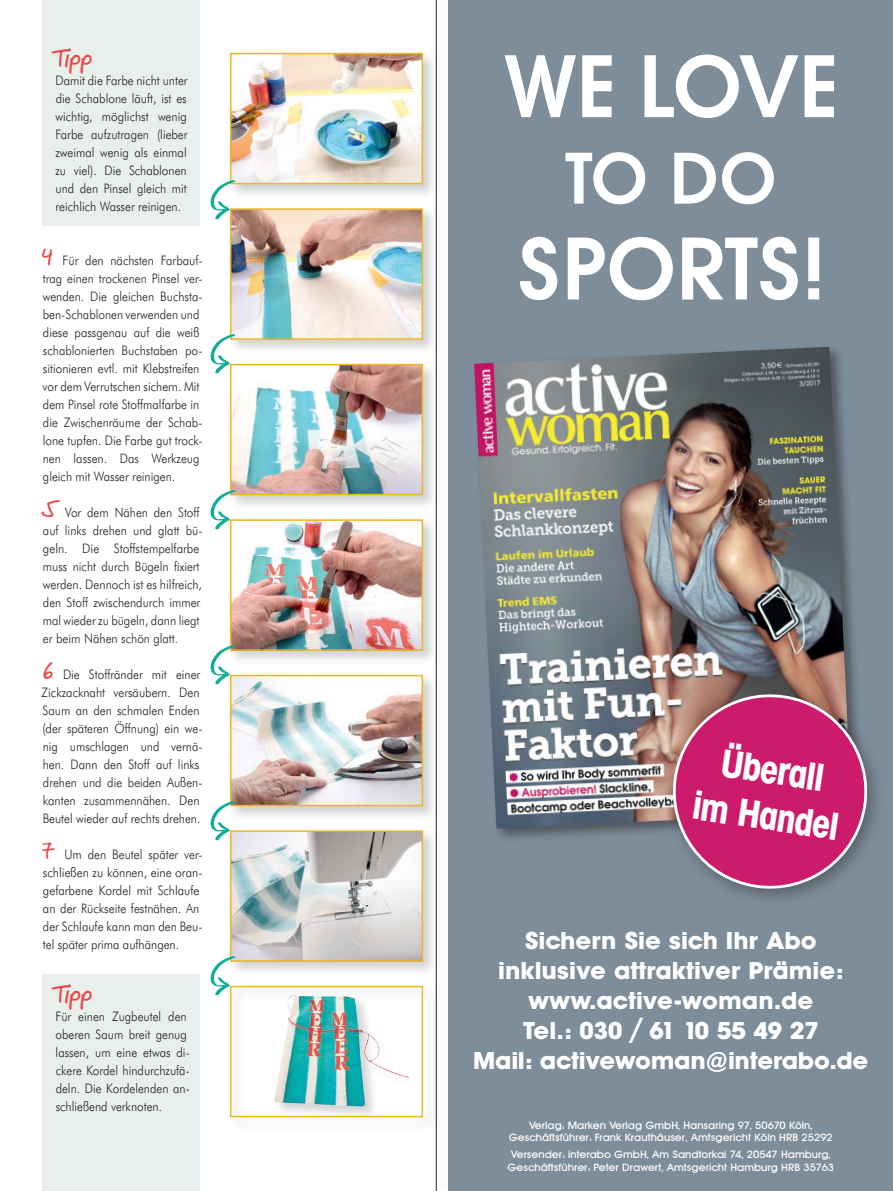
<style>
.page{position:relative;width:893px;height:1191px;background:#fff}
.page>*{position:absolute;margin:0;border:0;box-sizing:border-box;transform-origin:0 0}
.t1{font:600 87.6px "Avant Garde Two BQ";letter-spacing:.01em;color:#fff}
.t2{font:600 72px "Avant Garde Two BQ";color:#fff}
.t3{font:700 38.55px/46.2px "Avant Garde Condensed BQ";color:#fff;text-align:center}
.t4{font:27px "Veneto Handwriting";color:#ec4342;scale:1.05 1}
.t5{font:700 24px/30px "Avant Garde Two BQ";color:#fff;text-align:center;scale:1.06 1}
.t6{font:300 13.2px/18px "Futura BT";color:#231f20;scale:.9 1}
.t7{font:500 10.5px/12.6px "Avant Garde Two BQ";color:#fff;text-align:center;scale:1.06 1}
.s1{font-family:"Veneto Handwriting";font-weight:400;font-size:27px;color:#ec4342}
</style>
<div class="page">
<div style="left:434px;top:0;width:17px;height:1191px;background:#231f20;opacity:.35"></div>
<hr style="left:436px;top:0;width:1px;height:1191px;background:#231f20">
<div style="left:449px;top:0;width:444px;height:1191px;background:#7d8d9a"></div>
<div style="left:471px;top:344px;width:395px;height:499px;background:#231f20;opacity:.5"></div>
<img style="left:474px;top:347px;width:378px;height:481px">
<svg style="left:664px;top:686px;width:212px;height:208px;background:#b84579"></svg>
<div style="left:43px;top:0;width:157px;height:225px;background:#e9f0ec"></div>
<div style="left:43px;top:975px;width:157px;height:216px;background:#e9f0ec"></div>
<div style="left:228px;top:51px;width:210px;height:148px;background:#808285;opacity:.35"></div>
<img style="left:233px;top:56px;width:187px;height:125px">
<div style="left:230px;top:53px;width:193px;height:131px;border:2px solid #edb624"></div>
<div style="left:228px;top:206px;width:210px;height:148px;background:#808285;opacity:.35"></div>
<img style="left:233px;top:211px;width:187px;height:126px">
<div style="left:230px;top:208px;width:193px;height:132px;border:2px solid #edb624"></div>
<div style="left:228px;top:362px;width:210px;height:148px;background:#808285;opacity:.35"></div>
<img style="left:233px;top:367px;width:187px;height:125px">
<div style="left:230px;top:364px;width:193px;height:131px;border:2px solid #edb624"></div>
<div style="left:228px;top:517px;width:210px;height:148px;background:#808285;opacity:.35"></div>
<img style="left:233px;top:522px;width:187px;height:126px">
<div style="left:230px;top:519px;width:193px;height:132px;border:2px solid #edb624"></div>
<div style="left:228px;top:673px;width:210px;height:148px;background:#808285;opacity:.35"></div>
<img style="left:233px;top:678px;width:187px;height:125px">
<div style="left:230px;top:675px;width:193px;height:131px;border:2px solid #edb624"></div>
<div style="left:228px;top:828px;width:210px;height:148px;background:#808285;opacity:.35"></div>
<img style="left:233px;top:833px;width:187px;height:125px">
<div style="left:230px;top:830px;width:193px;height:131px;border:2px solid #edb624"></div>
<div style="left:228px;top:984px;width:210px;height:148px;background:#808285;opacity:.35"></div>
<img style="left:233px;top:988px;width:187px;height:126px">
<div style="left:230px;top:985px;width:193px;height:132px;border:2px solid #edb624"></div>
<img style="left:210px;top:171px;width:32px;height:54px">
<img style="left:210px;top:481px;width:32px;height:54px">
<img style="left:210px;top:947px;width:32px;height:55px">
<img style="left:210px;top:792px;width:32px;height:54px">
<img style="left:210px;top:637px;width:32px;height:54px">
<img style="left:210px;top:326px;width:32px;height:54px">
<h3 class="t4" style="left:53px;top:50px;width:39px">Tipp</h3>
<p class="t6" style="left:55px;top:71px;width:148px;text-align:justify">Damit die Farbe nicht unter die Schablone läuft, ist es wichtig, möglichst wenig Farbe aufzutragen (lieber zweimal wenig als einmal zu viel). Die Schablonen und den Pinsel gleich mit reichlich Wasser reinigen.</p>
<p class="t6" style="left:42px;top:251px;width:180px"><span class="s1">4</span> Für den nächsten Farbauf&shy;trag einen trockenen Pinsel ver&shy;wenden. Die gleichen Buchsta&shy;ben-Schablonen verwenden und diese passgenau auf die weiß schablonierten Buchstaben po&shy;sitionieren evtl. mit Klebstreifen vor dem Verrutschen sichern. Mit dem Pinsel rote Stoffmalfarbe in die Zwischenräume der Schab&shy;lone tupfen. Die Farbe gut trock&shy;nen lassen. Das Werkzeug gleich mit Wasser reinigen.</p>
<p class="t6" style="left:42px;top:503px;width:180px"><span class="s1">5</span> Vor dem Nähen den Stoff auf links drehen und glatt bü&shy;geln. Die Stoffstempelfarbe muss nicht durch Bügeln fixiert werden. Dennoch ist es hilfreich, den Stoff zwischendurch immer mal wieder zu bügeln, dann liegt er beim Nähen schön glatt.</p>
<p class="t6" style="left:42px;top:665px;width:180px"><span class="s1">6</span> Die Stoffränder mit einer<br>Zickzacknaht versäubern. Den<br>Saum an den schmalen Enden (der späteren Öffnung) ein we&shy;nig umschlagen und vernä&shy;hen. Dann den Stoff auf links drehen und die beiden Außen&shy;kanten zusammennähen. Den<br>Beutel wieder auf rechts drehen.</p>
<p class="t6" style="left:42px;top:845px;width:180px"><span class="s1">7</span> Um den Beutel später ver&shy;schließen zu können, eine oran&shy;gefarbene Kordel mit Schlaufe an der Rückseite festnähen. An der Schlaufe kann man den Beu&shy;tel später prima aufhängen.</p>
<h3 class="t4" style="left:53px;top:986px;width:39px">Tipp</h3>
<p class="t6" style="left:55px;top:1007px;width:151px">Für einen Zugbeutel den oberen Saum breit genug lassen, um eine etwas di&shy;ckere Kordel hindurchzufä&shy;deln. Die Kordelenden an&shy;schließend verknoten.</p>
<h1 class="t1" style="left:505px;top:36px;width:334px">WE LOVE</h1>
<h2 class="t2" style="left:565px;top:137px;width:213px">TO DO</h2>
<h1 class="t1" style="left:519px;top:218px;width:305px">SPORTS!</h1>
<h3 class="t3" style="left:704px;top:736px;width:149px;rotate:9deg">Überall im Handel</h3>
<h3 class="t5" style="left:473px;top:926px;width:374px">Sichern Sie sich Ihr Abo inklusive attraktiver Prämie: www.active-woman.de<br>Tel.: 030 / 61 10 55 49 27<br>Mail: activewoman@interabo.de</h3>
<p class="t7" style="left:509px;top:1118px;width:307px">Verlag: Marken Verlag GmbH, Hansaring 97, 50670 Köln,<br>Geschäftsführer: Frank Krauthäuser, Amtsgericht Köln HRB 25292</p>
<p class="t7" style="left:507px;top:1148px;width:310px">Versender: interabo GmbH, Am Sandtorkai 74, 20547 Hamburg,<br>Geschäftsführer: Peter Drawert, Amtsgericht Hamburg HRB 35763</p>
</div>
